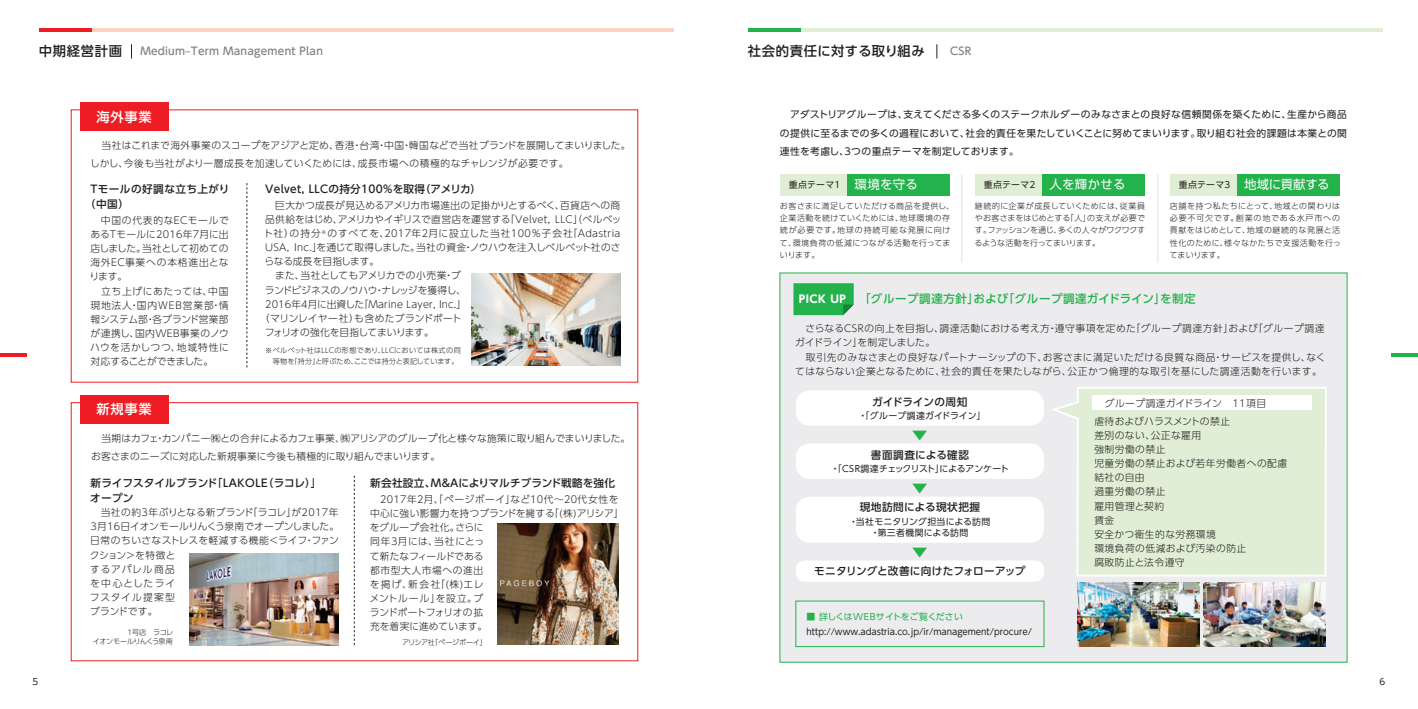
<style>
.page{position:relative;width:1418px;height:709px;background:#fff}
.page>*{position:absolute;margin:0;border:0;box-sizing:border-box;transform-origin:0 0}
.t1{font:500 16px "UD Shin Go Pro";color:#23b24b}
.t2{font:500 13.25px "UD Shin Go Pro";letter-spacing:.05em;color:#231f20}
.t3{font:500 13.25px "UD Shin Go Pro";letter-spacing:.05em;color:#fff}
.t4{font:12.38px "UD Shin Go Pro";letter-spacing:-.02em;color:#fff}
.t5{font:500 11.5px "UD Shin Go Pro";letter-spacing:.045em;color:#23b24b}
.t6{font:500 10.62px/15.1px "UD Shin Go Pro";letter-spacing:.025em;color:#231f20}
.t7{font:500 10.62px "UD Shin Go Pro";letter-spacing:.02em;color:#808285}
.t8{font:500 10.62px "UD Shin Go Pro";letter-spacing:.005em;color:#231f20}
.t9{font:500 10.62px/15.1px "UD Shin Go Pro";letter-spacing:.045em;color:#231f20}
.t10{font:500 10.62px "UD Shin Go Pro";letter-spacing:.05em;color:#231f20}
.t11{font:500 10.62px "UD Shin Go Pro";letter-spacing:-.005em;color:#231f20}
.t12{font:300 9.75px/14.1px "UD Shin Go Pro";letter-spacing:.03em;color:#231f20}
.t13{font:9.75px/18.5px "UD Shin Go Pro";letter-spacing:.025em;color:#231f20;text-align:justify}
.t14{font:300 9.75px/14.1px "UD Shin Go Pro";letter-spacing:.05em;color:#231f20}
.t15{font:300 9.75px/17.8px "UD Shin Go Pro";letter-spacing:-.005em;color:#231f20}
.t16{font:300 9.75px "UD Shin Go Pro";letter-spacing:.005em;color:#231f20}
.t17{font:300 9.75px "UD Shin Go Pro";letter-spacing:.01em;color:#231f20}
.t18{font:300 9.75px "UD Shin Go Pro";letter-spacing:-.03em;color:#231f20}
.t19{font:300 9.75px "UD Shin Go Pro";letter-spacing:-.025em;color:#231f20}
.t20{font:300 9.75px "UD Shin Go Pro";letter-spacing:-.02em;color:#231f20}
.t21{font:8.88px "UD Shin Go Pro";color:#231f20}
.t22{font:8.88px/11.5px "UD Shin Go Pro";letter-spacing:.02em;color:#231f20;text-align:center}
.t23{font:8.88px "UD Shin Go Pro";color:#23b24b}
.t24{font:300 8px/12.4px "UD Shin Go Pro";letter-spacing:.045em;color:#231f20;text-align:justify}
.t25{font:300 8px/12.4px "UD Shin Go Pro";letter-spacing:.065em;color:#231f20}
.t26{font:300 7.12px/10.6px "UD Shin Go Pro";letter-spacing:.025em;color:#231f20}
.t27{font:300 7.12px/8.9px "UD Shin Go Pro";letter-spacing:-.065em;color:#231f20;text-align:right}
.t28{font:300 7.12px "UD Shin Go Pro";letter-spacing:-.03em;color:#231f20}
.s1{font-size:12.38px;color:#fff}
.s2{font-size:8.88px;color:#231f20}
.s3{font-weight:700;font-size:10.62px;color:#fff}
</style>
<div class="page">
<hr style="left:39px;top:28px;width:53px;height:4px;background:#ee1d23">
<hr style="left:748px;top:28px;width:53px;height:4px;background:#23b24b">
<hr style="left:0;top:353px;width:27px;height:3px;background:#ee1d23">
<hr style="left:1391px;top:353px;width:26px;height:3px;background:#23b24b">
<hr style="left:92px;top:28px;width:581px;height:4px;background:#fcd2c0">
<hr style="left:801px;top:28px;width:581px;height:4px;background:#dfeed4">
<div style="left:71px;top:402px;width:567px;height:259px;border:1px solid #ee1d23"></div>
<div style="left:779px;top:273px;width:568px;height:389px;background:#ececee"></div>
<svg style="left:936px;top:44px;width:1px;height:14px"></svg>
<img style="left:1077px;top:583px;width:122px;height:63px">
<img style="left:1203px;top:583px;width:122px;height:63px">
<svg style="left:131px;top:44px;width:1px;height:14px"></svg>
<div style="left:795px;top:390px;width:249px;height:36px;background:#fff;border-radius:14px"></div>
<div style="left:795px;top:443px;width:249px;height:36px;background:#fff;border-radius:14px"></div>
<div style="left:795px;top:496px;width:249px;height:46px;background:#fff;border-radius:14px"></div>
<div style="left:795px;top:560px;width:249px;height:21px;background:#fff;border-radius:9px"></div>
<svg style="left:1052px;top:387px;width:275px;height:189px;background:#e1eed7"></svg>
<div style="left:80px;top:103px;width:88px;height:28px;background:#ee1d23"></div>
<div style="left:80px;top:395px;width:88px;height:28px;background:#ee1d23"></div>
<svg style="left:247px;top:183px;width:1px;height:184px"></svg>
<svg style="left:354px;top:476px;width:1px;height:169px"></svg>
<img style="left:189px;top:553px;width:149px;height:92px">
<img style="left:471px;top:273px;width:149px;height:92px">
<div style="left:1092px;top:395px;width:219px;height:14px;background:#fff"></div>
<div style="left:780px;top:174px;width:67px;height:21px;background:#dfeed4"></div>
<div style="left:974px;top:174px;width:68px;height:21px;background:#dfeed4"></div>
<div style="left:1169px;top:174px;width:68px;height:21px;background:#dfeed4"></div>
<div style="left:847px;top:174px;width:103px;height:21px;background:#23b24b"></div>
<div style="left:1042px;top:174px;width:103px;height:21px;background:#23b24b"></div>
<div style="left:1237px;top:174px;width:102px;height:21px;background:#23b24b"></div>
<hr style="left:961px;top:174px;width:1px;height:89px;background:#dfeed4">
<hr style="left:1157px;top:174px;width:1px;height:89px;background:#dfeed4">
<svg style="left:793px;top:283px;width:60px;height:32px;background:#2ab250"></svg>
<img style="left:497px;top:524px;width:121px;height:121px">
<h2 class="t2" style="left:39px;top:40px;width:85px">中期経営計画</h2>
<p class="t7" style="left:140px;top:42px;width:184px">Medium–Term Management Plan</p>
<h2 class="t3" style="left:96px;top:106px;width:57px">海外事業</h2>
<p class="t12" style="left:90px;top:136px;width:542px;line-height:17.8px">　当社はこれまで海外事業のスコープをアジアと定め、香港・台湾・中国・韓国などで当社ブランドを展開してまいりました。しかし、今後も当社がより一層成⻑を加速していくためには、成⻑市場への積極的なチャレンジが必要です。</p>
<p class="t9" style="left:85px;top:181px;width:146px;text-indent:6px">Tモールの好調な⽴ち上がり（中国）</p>
<p class="t12" style="left:89px;top:212px;width:141px;text-align:justify">　中国の代表的なECモールであるTモールに2016年７月に出店しました。当社として初めての海外EC事業への本格進出となります。</p>
<p class="t12" style="left:90px;top:283px;width:140px;text-align:justify;text-indent:11px">⽴ち上げにあたっては、中国現地法人・国内ＷＥＢ営業部・情報システム部・各ブランド営業部が連携し、国内WEB事業のノウハウを活かしつつ、地域特性に対応することができました。</p>
<p class="t6" style="left:265px;top:181px;width:217px">Velvet, LLCの持分100％を取得（アメリカ）</p>
<p class="t12" style="left:265px;top:197px;width:357px">　巨大かつ成⻑が⾒込めるアメリカ市場進出の足掛かりとするべく、百貨店への商</p>
<p class="t17" style="left:265px;top:211px;width:358px">品供給をはじめ、アメリカやイギリスで直営店を運営する「Velvet, LLC」（ベルベッ</p>
<p class="t12" style="left:263px;top:226px;width:358px">ト社）の持分<sup>※</sup> のすべてを、2017年2月に設⽴した当社100％子会社「Adastria</p>
<p class="t16" style="left:265px;top:239px;width:357px">USA, Inc.」を通じて取得しました。当社の資⾦・ノウハウを注⼊しベルベット社のさ</p>
<p class="t20" style="left:264px;top:254px;width:117px">らなる成⻑を目指します。</p>
<p class="t16" style="left:265px;top:268px;width:197px">　また、当社としてもアメリカでの⼩売業・ブ</p>
<p class="t18" style="left:265px;top:282px;width:202px">ランドビジネスのノウハウ・ナレッジを獲得し、</p>
<p class="t12" style="left:265px;top:297px;width:202px">2016年4月に出資した「Marine Layer, Inc.」</p>
<p class="t12" style="left:260px;top:311px;width:203px">（マリンレイヤー社）も含めたブランドポート</p>
<p class="t19" style="left:265px;top:324px;width:171px">フォリオの強化を目指してまいります。</p>
<p class="t26" style="left:273px;top:345px;width:189px;text-indent:-8px">※ベルベット社はLLCの形態であり、LLCにおいては株式の同等物を「持分」と呼ぶため、ここでは持分と表記しています。</p>
<h2 class="t3" style="left:96px;top:399px;width:57px">新規事業</h2>
<p class="t15" style="left:91px;top:429px;width:540px">　当期はカフェ・カンパニー㈱との合弁によるカフェ事業、㈱アリシアのグループ化と様々な施策に取り組んでまいりました。お客さまのニーズに対応した新規事業に今後も積極的に取り組んでまいります。</p>
<p class="t6" style="left:90px;top:475px;width:233px">新ライフスタイルブランド「LAKOLE（ラコレ）」オープン</p>
<p class="t12" style="left:90px;top:505px;width:251px">　当社の約3年ぶりとなる新ブランド「ラコレ」が2017年<br>3月16日イオンモールりんくう泉南でオープンしました。日常のちいさなストレスを軽減する機能＜ライフ・ファンクション＞を特徴と<br>するアパレル商品<br>を中⼼としたライ<br>フスタイル提案型<br>ブランドです。</p>
<p class="t6" style="left:370px;top:475px;width:246px">新会社設立、M&amp;Aによりマルチブランド戦略を強化</p>
<p class="t12" style="left:369px;top:491px;width:255px">　2017年2月、「ページボーイ」など10代～20代女性を中心に強い影響力を持つブランドを擁する「(株)アリシア」をグループ会社化。さらに<br>同年3月には、当社にとっ<br>て新たなフィールドである<br>都市型大人市場への進出<br>を掲げ、新会社「(株)エレ<br>メントルール」を設立。ブ<br>ランドポートフォリオの拡<br>充を着実に進めています。</p>
<p class="t28" style="left:402px;top:636px;width:86px">アリシア社「ページボーイ」</p>
<p class="t27" style="left:93px;top:627px;width:82px">1号店　ラコレ<br>イオンモールりんくう泉南</p>
<h2 class="t2" style="left:748px;top:40px;width:178px">社会的責任に対する取り組み</h2>
<p class="t7" style="left:950px;top:42px;width:22px">CSR</p>
<p class="t13" style="left:780px;top:105px;width:568px">　アダストリアグループは、支えてくださる多くのステークホルダーのみなさまとの良好な信頼関係を築くために、生産から商品の提供に至るまでの多くの過程において、社会的責任を果たしていくことに努めてまいります。取り組む社会的課題は本業との関連性を考慮し、３つの重点テーマを制定しております。</p>
<p class="t21" style="left:788px;top:177px;width:131px">重点テーマ1 <span class="s1">環境を守る</span></p>
<p class="t21" style="left:983px;top:177px;width:143px">重点テーマ2 <span class="s1">人を輝かせる</span></p>
<p class="t4" style="left:1178px;top:175px;width:152px"><span class="s2">重点テーマ3</span> 地域に貢献する</p>
<p class="t25" style="left:779px;top:199px;width:176px">お客さまに満足していただける商品を提供し、企業活動を続けていくためには、地球環境の存続が必要です。地球の持続可能な発展に向けて、環境負荷の低減につながる活動を行ってまいります。</p>
<p class="t24" style="left:974px;top:199px;width:172px">継続的に企業が成長していくためには、従業員やお客さまをはじめとする「人」の支えが必要です。ファッションを通じ、多くの人々がワクワクするような活動を行ってまいります。</p>
<p class="t24" style="left:1169px;top:199px;width:173px">店舗を持つ私たちにとって、地域との関わりは必要不可欠です。創業の地である水戸市への貢献をはじめとして、地域の継続的な発展と活性化のために、様々なかたちで支援活動を行ってまいります。</p>
<p class="t5" style="left:798px;top:289px;width:398px"><span class="s3">PICK UP</span> 「グループ調達方針」および「グループ調達ガイドライン」を制定</p>
<p class="t12" style="left:795px;top:321px;width:532px">　さらなるCSRの向上を目指し、調達活動における考え方・遵守事項を定めた「グループ調達方針」および「グループ調達ガイドライン」を制定しました。<br>　取引先のみなさまとの良好なパートナーシップの下、お客さまに満足いただける良質な商品・サービスを提供し、なくてはならない企業となるために、社会的責任を果たしながら、公正かつ倫理的な取引を基にした調達活動を行います。</p>
<p class="t11" style="left:872px;top:393px;width:97px">ガイドラインの周知</p>
<p class="t21" style="left:858px;top:408px;width:128px">・「グループ調達ガイドライン」</p>
<p class="t6" style="left:870px;top:447px;width:100px">書面調査による確認</p>
<p class="t21" style="left:831px;top:461px;width:180px">・「CSR調達チェックリスト」によるアンケート</p>
<p class="t10" style="left:859px;top:499px;width:122px">現地訪問による現状把握</p>
<p class="t22" style="left:849px;top:515px;width:142px">・当社モニタリング担当による訪問・第三者機関による訪問</p>
<p class="t8" style="left:814px;top:562px;width:213px">モニタリングと改善に向けたフォローアップ</p>
<h1 class="t1" style="left:912px;top:421px;width:17px">▼</h1>
<h1 class="t1" style="left:912px;top:475px;width:17px">▼</h1>
<h1 class="t1" style="left:912px;top:538px;width:17px">▼</h1>
<p class="t23" style="left:806px;top:609px;width:158px">■ 詳しくはWEBサイトをご覧ください</p>
<p class="t21" style="left:806px;top:624px;width:227px">http://www.adastria.co.jp/ir/management/procure/</p>
<p class="t12" style="left:1094px;top:394px;width:173px;line-height:17.8px;text-indent:10px">グループ調達ガイドライン　11項目虐待およびハラスメントの禁止</p>
<p class="t14" style="left:1094px;top:427px;width:194px">差別のない、公正な雇用<br>強制労働の禁止<br>児童労働の禁止および若年労働者への配慮結社の自由<br>過重労働の禁止<br>雇用管理と契約<br>賃金<br>安全かつ衛生的な労務環境<br>環境負荷の低減および汚染の防止<br>腐敗防止と法令遵守</p>
<p class="t21" style="left:33px;top:674px;width:7px">5</p>
<p class="t21" style="left:1379px;top:674px;width:7px">6</p>
</div>
